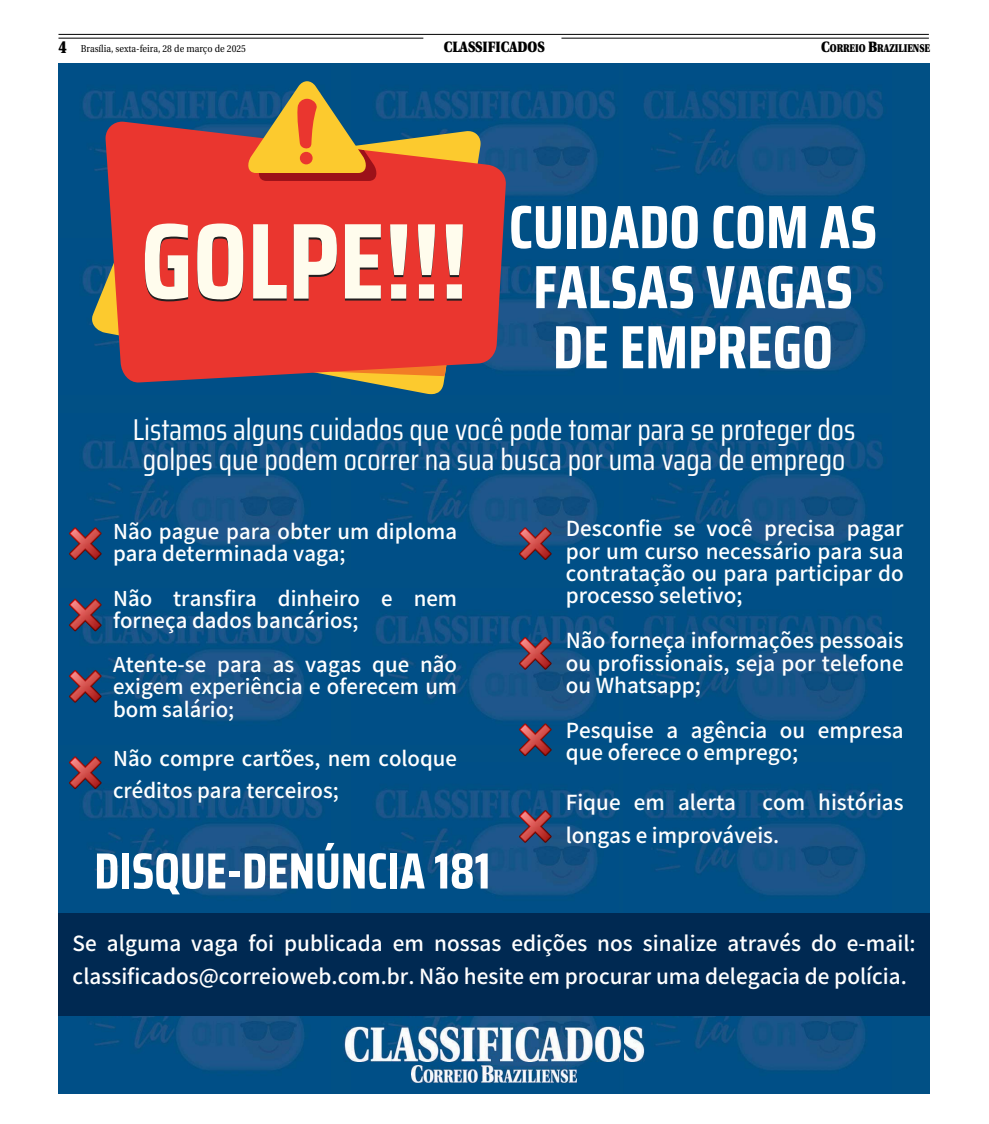
<style>
.page{position:relative;width:989px;height:1124px;background:#fff}
.page>*{position:absolute;margin:0;border:0;box-sizing:border-box;transform-origin:0 0}
.t1{font:107.88px "Saira Condensed Bold OV BJHCJO";color:#231f20}
.t2{font:61px/60px "Saira Condensed Bold OV BJHCJO";color:#fff;text-align:center}
.t3{font:50.88px "Saira Condensed Bold OV BJHCJO";color:#fff}
.t4{font:30.12px/29.1px "Saira Condensed Regular OV BJHCJR";color:#fff;text-align:center}
.t5{font:20.75px/33px "Source Han Sans JP Medium OV BJHCJU";color:#fff}
.t6{font:20.62px/22.4px "Source Han Sans JP Medium OV BJHCJU";color:#fff;text-align:justify}
.t7{font:20.5px/22.1px "Source Han Sans JP Medium OV BJHCJU";color:#fff}
.t8{font:900 15px "Utopia";color:#000;scale:.83 1}
.t9{font:900 11.25px "Utopia";color:#000;scale:.78 1}
.t10{font:10px "Utopia";color:#000;scale:.9 1}
.s1{font-weight:900;font-size:17.5px}
.s2{font-size:15px}
</style>
<div class="page">
<hr style="left:58px;top:34px;width:871px;height:1px;background:#000">
<hr style="left:58px;top:38px;width:365px;height:1px;background:#000">
<hr style="left:561px;top:38px;width:368px;height:1px;background:#000">
<div style="left:58px;top:63px;width:872px;height:1030px;background:#015085"></div>
<img style="left:83px;top:90px;width:164px;height:60px">
<img style="left:83px;top:266px;width:9px;height:59px">
<img style="left:83px;top:440px;width:239px;height:105px">
<img style="left:74px;top:615px;width:248px;height:105px">
<img style="left:83px;top:789px;width:239px;height:106px">
<img style="left:58px;top:1015px;width:272px;height:55px">
<img style="left:378px;top:90px;width:237px;height:105px">
<img style="left:506px;top:266px;width:109px;height:104px">
<img style="left:376px;top:440px;width:239px;height:115px">
<img style="left:376px;top:615px;width:239px;height:116px">
<img style="left:376px;top:789px;width:239px;height:106px">
<img style="left:351px;top:1015px;width:269px;height:68px">
<svg style="left:620px;top:90px;width:292px;height:980px"></svg>
<svg style="left:92px;top:130px;width:352px;height:264px"></svg>
<svg style="left:106px;top:122px;width:400px;height:261px;background:#d73e36"></svg>
<svg style="left:247px;top:81px;width:131px;height:100px"></svg>
<img style="left:69px;top:527px;width:33px;height:33px">
<img style="left:70px;top:528px;width:30px;height:31px">
<img style="left:71px;top:529px;width:29px;height:29px">
<img style="left:69px;top:598px;width:33px;height:33px">
<img style="left:70px;top:599px;width:30px;height:31px">
<img style="left:71px;top:600px;width:29px;height:29px">
<img style="left:69px;top:669px;width:33px;height:33px">
<img style="left:70px;top:671px;width:30px;height:30px">
<img style="left:71px;top:671px;width:29px;height:29px">
<img style="left:69px;top:756px;width:33px;height:33px">
<img style="left:70px;top:757px;width:30px;height:30px">
<img style="left:71px;top:758px;width:29px;height:29px">
<img style="left:519px;top:527px;width:32px;height:33px">
<img style="left:520px;top:528px;width:30px;height:31px">
<img style="left:521px;top:529px;width:28px;height:29px">
<img style="left:519px;top:637px;width:32px;height:32px">
<img style="left:520px;top:638px;width:30px;height:30px">
<img style="left:521px;top:638px;width:28px;height:29px">
<img style="left:519px;top:723px;width:32px;height:33px">
<img style="left:520px;top:724px;width:30px;height:31px">
<img style="left:521px;top:725px;width:28px;height:29px">
<img style="left:519px;top:809px;width:32px;height:33px">
<img style="left:520px;top:811px;width:30px;height:30px">
<img style="left:521px;top:811px;width:28px;height:29px">
<div style="left:58px;top:913px;width:872px;height:102px;background:#002952"></div>
<img style="left:344px;top:1026px;width:301px;height:35px">
<img style="left:412px;top:1065px;width:165px;height:17px">
<p class="t10" style="left:58px;top:45px;width:210px"><span class="s1">4</span> Brasília, sexta-feira, 28 de março de 2025</p>
<p class="t8" style="left:444px;top:38px;width:123px">CLASSIFICADOS</p>
<p class="t9" style="left:821px;top:41px;width:141px"><span class="s2">C</span>ORREIO <span class="s2">B</span>RAZILIENSE</p>
<h1 class="t1" style="left:141px;top:204px;width:329px">GOLPE!!!</h1>
<h2 class="t2" style="left:509px;top:194px;width:370px">CUIDADO COM AS<br>FALSAS VAGAS<br>DE EMPREGO</h2>
<h3 class="t4" style="left:133px;top:417px;width:724px">Listamos alguns cuidados que você pode tomar para se proteger dos golpes que podem ocorrer na sua busca por uma vaga de emprego</h3>
<p class="t7" style="left:113px;top:521px;width:345px">Não pague para obter um diploma para determinada vaga;</p>
<p class="t7" style="left:113px;top:588px;width:345px">Não transfira dinheiro e nem forneça dados bancários;</p>
<p class="t7" style="left:113px;top:654px;width:345px;text-align:justify">Atente-se para as vagas que não exigem experiência e oferecem um bom salário;</p>
<p class="t7" style="left:113px;top:743px;width:345px;line-height:32.4px">Não compre cartões, nem coloque créditos para terceiros;</p>
<h3 class="t3" style="left:94px;top:842px;width:397px">DISQUE-DENÚNCIA 181</h3>
<p class="t6" style="left:565px;top:518px;width:339px">Desconfie se você precisa pagar por um curso necessário para sua contratação ou para participar do processo seletivo;</p>
<p class="t6" style="left:565px;top:630px;width:339px">Não forneça informações pessoais ou profissionais, seja por telefone ou Whatsapp;</p>
<p class="t6" style="left:565px;top:720px;width:339px">Pesquise a agência ou empresa que oferece o emprego;</p>
<p class="t6" style="left:565px;top:792px;width:172px">Fique em alerta</p>
<p class="t6" style="left:565px;top:787px;width:339px;line-height:32.8px;text-indent:197px">com histórias longas e improváveis.</p>
<p class="t5" style="left:73px;top:927px;width:844px">Se alguma vaga foi publicada em nossas edições nos sinalize através do e-mail: classificados@correioweb.com.br. Não hesite em procurar uma delegacia de polícia.</p>
</div>
